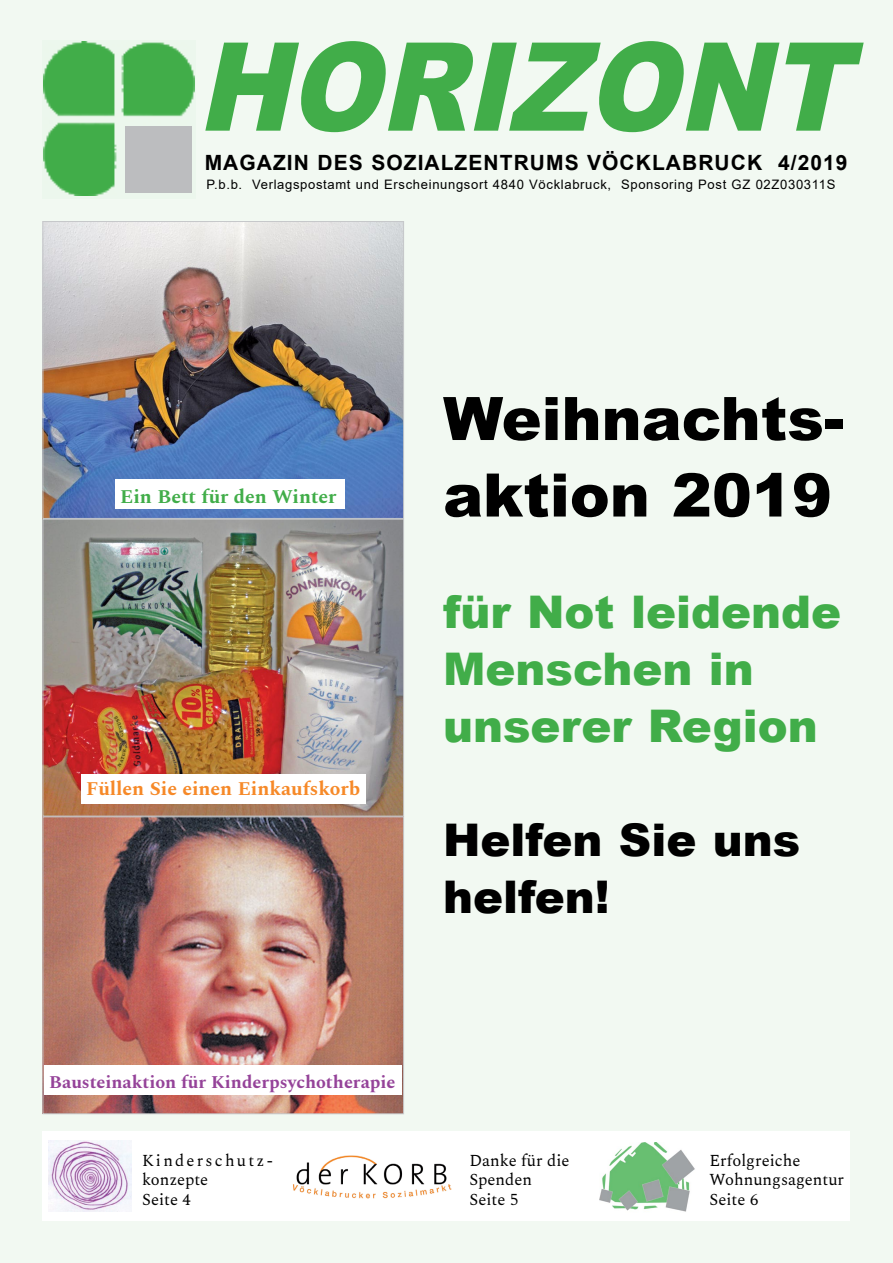
<style>
.page{position:relative;width:893px;height:1263px;background:#f2f9f2}
.page>*{position:absolute;margin:0;border:0;box-sizing:border-box;transform-origin:0 0}
.t1{font:italic 900 123px "Arial";color:#41ad49;scale:.89 1}
.t2{font:900 60px/76.5px "Arial";color:#000}
.t3{font:900 45px/57px "Arial";color:#41ad49}
.t4{font:900 45px/57px "Arial";color:#000}
.t5{font:700 21px "Arial";letter-spacing:.05em;color:#000}
.t6{font:700 19.5px "Spectral";color:#f68928}
.t7{font:700 19.5px "Spectral";color:#41ad49}
.t8{font:700 18px "Spectral";color:#954399}
.t9{font:16.5px "Spectral";color:#000}
.t10{font:16.5px "Spectral";letter-spacing:.135em;color:#000}
.t11{font:13.05px "Arial";letter-spacing:.05em;color:#000}
</style>
<div class="page">
<div style="left:43px;top:40px;width:153px;height:158px;background:#ecf7ed"></div>
<img style="left:43px;top:42px;width:151px;height:154px">
<div style="left:125px;top:126px;width:67px;height:67px;background:#bcbdbf"></div>
<img style="left:45px;top:818px;width:357px;height:294px">
<div style="left:43px;top:816px;width:361px;height:298px;border:1px solid #c6c8ca"></div>
<img style="left:45px;top:521px;width:357px;height:293px">
<div style="left:43px;top:519px;width:361px;height:297px;border:1px solid #c6c8ca"></div>
<img style="left:45px;top:223px;width:357px;height:294px">
<div style="left:43px;top:221px;width:361px;height:298px;border:1px solid #c6c8ca"></div>
<div style="left:43px;top:1131px;width:807px;height:89px;background:#fff"></div>
<img style="left:48px;top:1140px;width:83px;height:71px">
<img style="left:293px;top:1155px;width:159px;height:44px">
<img style="left:600px;top:1143px;width:95px;height:69px">
<div style="left:44px;top:1065px;width:357px;height:30px;background:#fff"></div>
<div style="left:115px;top:479px;width:229px;height:30px;background:#fff"></div>
<div style="left:81px;top:774px;width:285px;height:30px;background:#fff"></div>
<h1 class="t1" style="left:197px;top:-3px;width:773px">HORIZONT</h1>
<h3 class="t5" style="left:205px;top:147px;width:644px">MAGAZIN DES SOZIALZENTRUMS VÖCKLABRUCK 4/2019</h3>
<p class="t11" style="left:207px;top:176px;width:630px">P.b.b. Verlagspostamt und Erscheinungsort 4840 Vöcklabruck, Sponsoring Post GZ 02Z030311S</p>
<h3 class="t7" style="left:120px;top:482px;width:218px">Ein Bett für den Winter</h3>
<h3 class="t6" style="left:86px;top:774px;width:275px">Füllen Sie einen Einkaufskorb</h3>
<h2 class="t2" style="left:443px;top:378px;width:402px">Weihnachts&shy;aktion 2019</h2>
<h3 class="t3" style="left:443px;top:582px;width:400px">für Not leidende<br>Menschen in unserer Region</h3>
<h3 class="t4" style="left:443px;top:810px;width:359px">Helfen Sie uns helfen!</h3>
<h3 class="t8" style="left:49px;top:1068px;width:348px">Bausteinaktion für Kinderpsychotherapie</h3>
<p class="t10" style="left:142px;top:1148px;width:132px">Kinderschutz-</p>
<p class="t9" style="left:469px;top:1148px;width:102px">Danke für die</p>
<p class="t9" style="left:709px;top:1148px;width:92px">Erfolgreiche</p>
<p class="t9" style="left:142px;top:1168px;width:68px">konzepte</p>
<p class="t9" style="left:469px;top:1168px;width:64px">Spenden</p>
<p class="t9" style="left:709px;top:1168px;width:136px">Wohnungsagentur</p>
<p class="t9" style="left:142px;top:1187px;width:50px">Seite 4</p>
<p class="t9" style="left:469px;top:1187px;width:50px">Seite 5</p>
<p class="t9" style="left:709px;top:1187px;width:50px">Seite 6</p>
</div>
